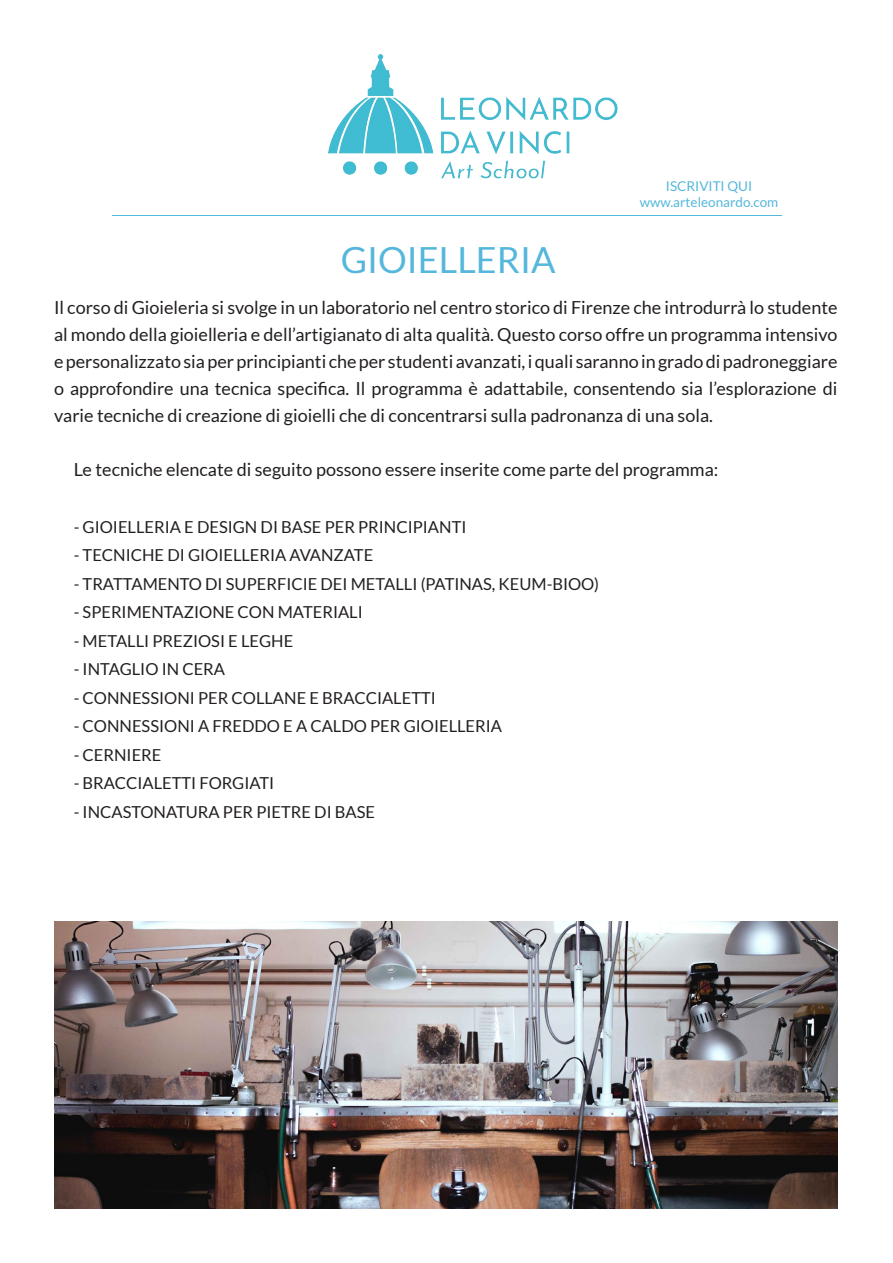
<style>
.page{position:relative;width:893px;height:1263px;background:#fff}
.page>*{position:absolute;margin:0;border:0;box-sizing:border-box;transform-origin:0 0}
.t1{font:36px "Lato";color:#54b7db}
.t2{font:18px/27px "Lato";color:#231f20;text-align:justify}
.t3{font:16.5px "Lato";color:#231f20}
.t4{font:13.5px "Lato";color:#54b7db}
</style>
<div class="page">
<img style="left:329px;top:54px;width:289px;height:125px">
<hr style="left:112px;top:215px;width:669px;height:1px;background:#54b7db">
<img style="left:54px;top:922px;width:783px;height:287px">
<p class="t4" style="left:666px;top:178px;width:88px">ISCRIVITI QUI</p>
<p class="t4" style="left:640px;top:194px;width:140px">www.arteleonardo.com</p>
<p class="t1" style="left:341px;top:240px;width:216px">GIOIELLERIA</p>
<p class="t2" style="left:54px;top:293px;width:785px">Il corso di Gioieleria si svolge in un laboratorio nel centro storico di Firenze che introdurrà lo studente al mondo della gioielleria e dell’artigianato di alta qualità. Questo corso offre un programma intensivo e personalizzato sia per principianti che per studenti avanzati, i quali saranno in grado di padroneggiare o approfondire una tecnica specifica. Il programma è adattabile, consentendo sia l’esplorazione di varie tecniche di creazione di gioielli che di concentrarsi sulla padronanza di una sola.</p>
<p class="t2" style="left:74px;top:456px;width:646px">Le tecniche elencate di seguito possono essere inserite come parte del programma:</p>
<p class="t3" style="left:74px;top:518px;width:394px">- GIOIELLERIA E DESIGN DI BASE PER PRINCIPIANTI</p>
<p class="t3" style="left:74px;top:546px;width:301px">- TECNICHE DI GIOIELLERIA AVANZATE</p>
<p class="t3" style="left:74px;top:575px;width:527px">- TRATTAMENTO DI SUPERFICIE DEI METALLI (PATINAS, KEUM-BIOO)</p>
<p class="t3" style="left:74px;top:603px;width:291px">- SPERIMENTAZIONE CON MATERIALI</p>
<p class="t3" style="left:74px;top:632px;width:221px">- METALLI PREZIOSI E LEGHE</p>
<p class="t3" style="left:74px;top:660px;width:153px">- INTAGLIO IN CERA</p>
<p class="t3" style="left:74px;top:689px;width:364px">- CONNESSIONI PER COLLANE E BRACCIALETTI</p>
<p class="t3" style="left:74px;top:717px;width:430px">- CONNESSIONI A FREDDO E A CALDO PER GIOIELLERIA</p>
<p class="t3" style="left:74px;top:746px;width:89px">- CERNIERE</p>
<p class="t3" style="left:74px;top:774px;width:202px">- BRACCIALETTI FORGIATI</p>
<p class="t3" style="left:74px;top:803px;width:303px">- INCASTONATURA PER PIETRE DI BASE</p>
</div>
